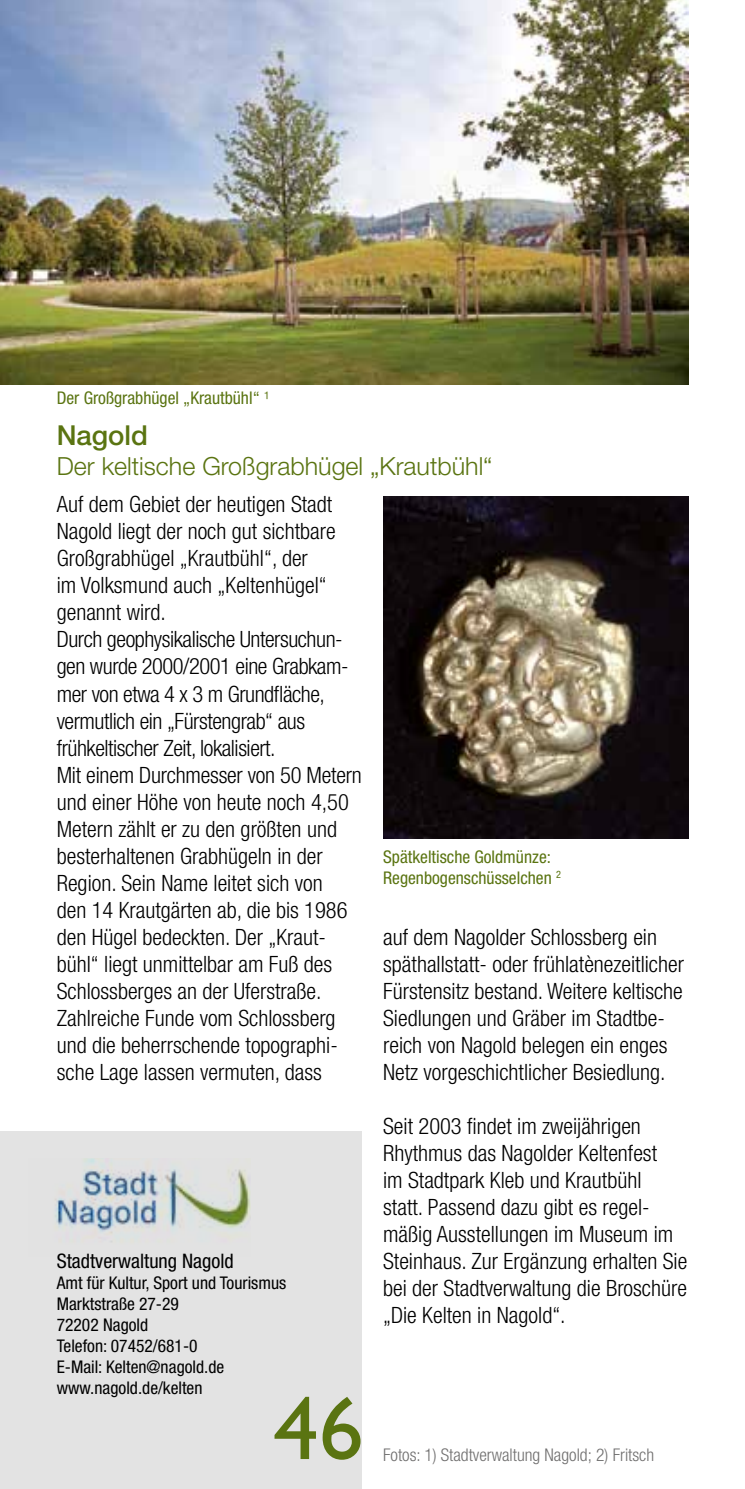
<style>
.page{position:relative;width:745px;height:1489px;background:#fff}
.page>*{position:absolute;margin:0;border:0;box-sizing:border-box;transform-origin:0 0}
.t1{font:90px "Gill Sans";color:#5a7411}
.t2{font:500 27.5px "Helvetica Neue LT Pro";color:#5a7411}
.t3{font:300 25px "Helvetica Neue LT Pro";color:#5a7411}
.t4{font:300 condensed 22.5px/27px "Helvetica Neue LT Pro";color:#000}
.t5{font:condensed 20px "Helvetica Neue LT Pro";color:#000}
.t6{font:condensed 17.5px/21px "Helvetica Neue LT Pro";color:#000}
.t7{font:condensed 17.5px/21px "Helvetica Neue LT Pro";color:#5a7411}
.t8{font:300 condensed 17.5px "Helvetica Neue LT Pro";color:#706f6f}
.s1{font-weight:300}
</style>
<div class="page">
<div style="left:0;top:1130px;width:361px;height:358px;background:#e3e3e3"></div>
<img style="left:0;top:0;width:687px;height:384px">
<img style="left:55px;top:1158px;width:195px;height:84px">
<img style="left:383px;top:496px;width:304px;height:342px">
<p class="t7" style="left:57px;top:387px;width:214px">Der Großgrabhügel „Krautbühl“ <span class="s1">¹</span></p>
<p class="t2" style="left:57px;top:419px;width:93px">Nagold</p>
<p class="t3" style="left:57px;top:451px;width:437px">Der keltische Großgrabhügel „Krautbühl“</p>
<p class="t4" style="left:57px;top:490px;width:306px">Auf dem Gebiet der heutigen Stadt Nagold liegt der noch gut sichtbare Großgrabhügel „Krautbühl“, der<br>im Volksmund auch „Keltenhügel“ genannt wird.<br>Durch geophysikalische Untersuchun&shy;gen wurde 2000/2001 eine Grabkam&shy;mer von etwa 4 x 3 m Grundfläche, vermutlich ein „Fürstengrab“ aus frühkeltischer Zeit, lokalisiert.<br>Mit einem Durchmesser von 50 Metern und einer Höhe von heute noch 4,50<br>Metern zählt er zu den größten und besterhaltenen Grabhügeln in der Region. Sein Name leitet sich von<br>den 14 Krautgärten ab, die bis 1986 den Hügel bedeckten. Der „Kraut&shy;bühl“ liegt unmittelbar am Fuß des Schlossberges an der Uferstraße.<br>Zahlreiche Funde vom Schlossberg und die beherrschende topographi&shy;sche Lage lassen vermuten, dass</p>
<p class="t5" style="left:57px;top:1249px;width:178px">Stadtverwaltung Nagold</p>
<p class="t6" style="left:57px;top:1271px;width:231px">Amt für Kultur, Sport und Tourismus<br>Marktstraße 27-29<br>72202 Nagold<br>Telefon: 07452/681-0<br>E-Mail: Kelten@nagold.de www.nagold.de/kelten</p>
<h1 class="t1" style="left:273px;top:1375px;width:91px">46</h1>
<p class="t7" style="left:383px;top:845px;width:179px">Spätkeltische Goldmünze:<br>Regenbogenschüsselchen <sup>2</sup></p>
<p class="t4" style="left:383px;top:923px;width:302px">auf dem Nagolder Schlossberg ein späthallstatt- oder frühlatènezeitlicher Fürstensitz bestand. Weitere keltische Siedlungen und Gräber im Stadtbe&shy;reich von Nagold belegen ein enges Netz vorgeschichtlicher Besiedlung.</p>
<p class="t4" style="left:383px;top:1112px;width:305px">Seit 2003 findet im zweijährigen Rhythmus das Nagolder Keltenfest<br>im Stadtpark Kleb und Krautbühl<br>statt. Passend dazu gibt es regel&shy;mäßig Ausstellungen im Museum im Steinhaus. Zur Ergänzung erhalten Sie bei der Stadtverwaltung die Broschüre „Die Kelten in Nagold“.</p>
<p class="t8" style="left:383px;top:1444px;width:272px">Fotos: 1) Stadtverwaltung Nagold; 2) Fritsch</p>
</div>
